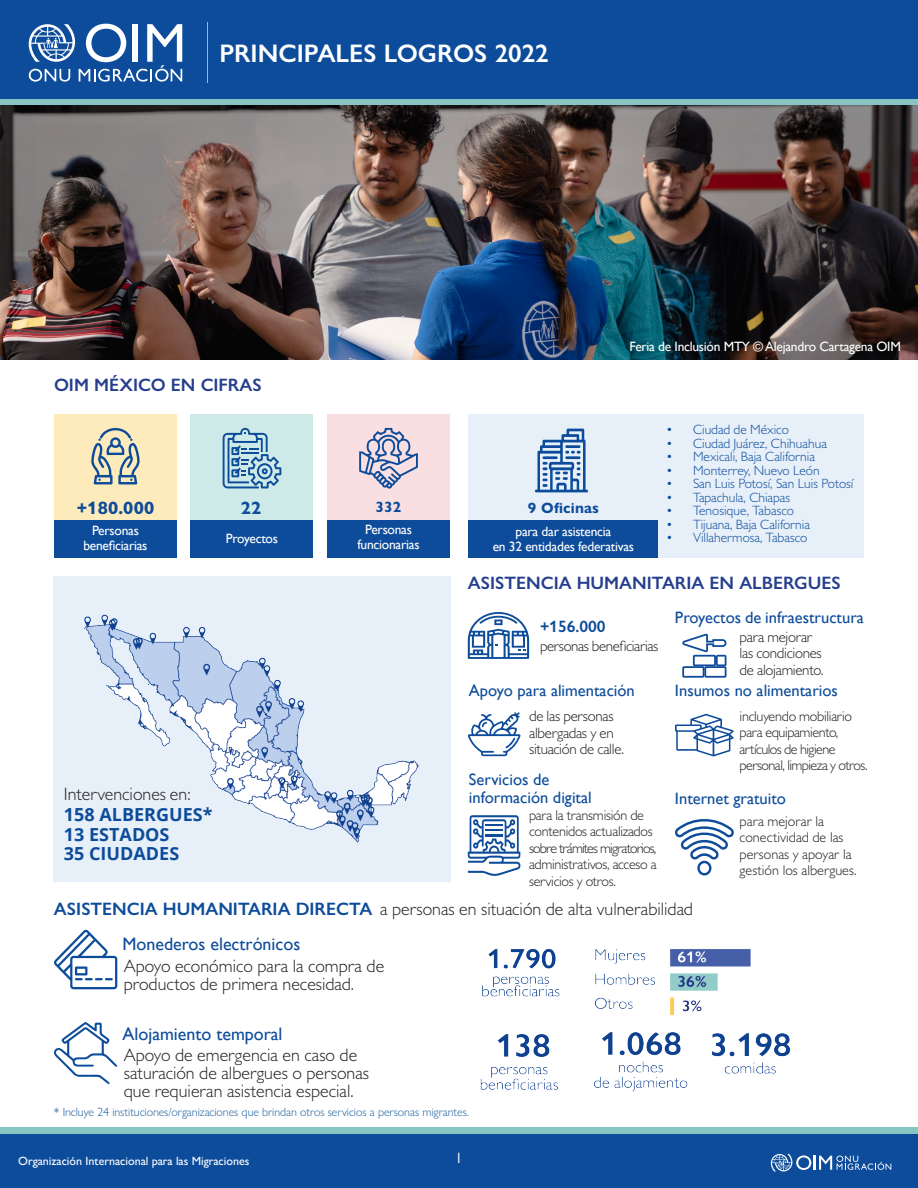
<style>
.page{position:relative;width:918px;height:1188px;background:#fff}
.page>*{position:absolute;margin:0;border:0;box-sizing:border-box;transform-origin:0 0}
.t1{font:600 25.5px "Gill Sans Nova";color:#fff}
.t2{font:300 18px "Gill Sans";color:#231f20}
.t3{font:600 18px "Gill Sans Nova";color:#253f8e}
.t4{font:18px "Gill Sans";color:#0d4c9b}
.t5{font:700 18px "Open Sans";color:#0d4c9b}
.t6{font:700 18px "Gill Sans Nova";letter-spacing:.01em;color:#0d4c9b}
.t7{font:16.5px "Gill Sans";color:#0d4c9b}
.t8{font:600 16.5px "Gill Sans Nova";color:#0d4c9b}
.t9{font:300 15px "Gill Sans";letter-spacing:-.02em;color:#231f20}
.t10{font:700 15px "Gill Sans Nova";letter-spacing:.01em;color:#0d4c9b}
.t11{font:15px "Gill Sans MT Pro";color:#fff}
.t12{font:300 14.25px/16.5px "Gill Sans";letter-spacing:-.02em;color:#231f20}
.t13{font:300 14.25px/16.5px "Gill Sans";letter-spacing:-.04em;color:#231f20}
.t14{font:300 14.25px/16.5px "Gill Sans";color:#231f20}
.t15{font:300 13.5px "Gill Sans";color:#0d4c9b}
.t16{font:13.5px "Gill Sans";letter-spacing:-.02em;color:#fff}
.t17{font:300 12px "Gill Sans Nova";letter-spacing:-.005em;color:#175d9e}
.t18{font:500 12px "Gill Sans Nova";color:#fff}
.s1{font-family:"Gill Sans Nova";font-weight:600;color:#0d4c9b}
</style>
<div class="page">
<div style="left:0;top:0;width:918px;height:104px;background:#0d4c9b"></div>
<svg style="left:29px;top:24px;width:153px;height:58px"></svg>
<hr style="left:207px;top:23px;width:1px;height:60px;background:#86c5c1">
<div style="left:0;top:99px;width:918px;height:6px;background:#86c5c1"></div>
<div style="left:0;top:1134px;width:918px;height:54px;background:#0d4c9b"></div>
<div style="left:0;top:1127px;width:918px;height:7px;background:#86c5c1"></div>
<svg style="left:771px;top:1154px;width:120px;height:17px"></svg>
<div style="left:54px;top:414px;width:123px;height:119px;background:#feebbb"></div>
<div style="left:191px;top:414px;width:122px;height:119px;background:#ceeae8"></div>
<div style="left:327px;top:414px;width:123px;height:119px;background:#f9dfe1"></div>
<div style="left:468px;top:414px;width:396px;height:144px;background:#e7f0f9"></div>
<div style="left:53px;top:576px;width:398px;height:306px;background:#e7f0f9"></div>
<img style="left:84px;top:614px;width:335px;height:229px">
<img style="left:0;top:105px;width:918px;height:255px">
<div style="left:54px;top:520px;width:123px;height:38px;background:#0d4c9b"></div>
<div style="left:191px;top:520px;width:122px;height:38px;background:#0d4c9b"></div>
<div style="left:327px;top:520px;width:123px;height:38px;background:#0d4c9b"></div>
<svg style="left:91px;top:428px;width:49px;height:56px"></svg>
<svg style="left:223px;top:428px;width:58px;height:60px"></svg>
<svg style="left:359px;top:428px;width:59px;height:61px"></svg>
<div style="left:468px;top:520px;width:190px;height:38px;background:#0d4c9b"></div>
<svg style="left:535px;top:429px;width:55px;height:65px"></svg>
<svg style="left:468px;top:612px;width:61px;height:47px"></svg>
<svg style="left:682px;top:634px;width:45px;height:44px"></svg>
<svg style="left:468px;top:712px;width:53px;height:44px"></svg>
<svg style="left:675px;top:714px;width:59px;height:42px"></svg>
<svg style="left:468px;top:815px;width:53px;height:61px"></svg>
<svg style="left:675px;top:819px;width:59px;height:57px"></svg>
<svg style="left:54px;top:929px;width:63px;height:60px"></svg>
<svg style="left:54px;top:1022px;width:63px;height:62px"></svg>
<img style="left:480px;top:948px;width:311px;height:143px">
<p class="t1" style="left:219px;top:38px;width:331px">PRINCIPALES LOGROS 2022</p>
<p class="t3" style="left:54px;top:374px;width:209px">OIM MÉXICO EN CIFRAS</p>
<p class="t16" style="left:630px;top:339px;width:273px">Feria de Inclusión MTY © Alejandro Cartagena OIM</p>
<p class="t6" style="left:77px;top:497px;width:79px">+180.000</p>
<p class="t6" style="left:241px;top:497px;width:22px">22</p>
<p class="t10" style="left:376px;top:498px;width:27px">332</p>
<p class="t16" style="left:92px;top:523px;width:48px">Personas</p>
<p class="t16" style="left:83px;top:538px;width:66px">beneficiarias</p>
<p class="t16" style="left:226px;top:531px;width:54px">Proyectos</p>
<p class="t16" style="left:365px;top:522px;width:48px">Personas</p>
<p class="t16" style="left:358px;top:537px;width:64px">funcionarias</p>
<p class="t10" style="left:528px;top:498px;width:73px">9 Oficinas</p>
<p class="t16" style="left:516px;top:524px;width:97px">para dar asistencia</p>
<p class="t16" style="left:493px;top:539px;width:143px">en 32 entidades federativas</p>
<p class="t15" style="left:666px;top:422px;width:124px">• Ciudad de México</p>
<p class="t15" style="left:666px;top:435px;width:162px">• Ciudad Juárez, Chihuahua</p>
<p class="t15" style="left:666px;top:449px;width:151px">• Mexicali, Baja California</p>
<p class="t15" style="left:666px;top:462px;width:155px">• Monterrey, Nuevo León</p>
<p class="t15" style="left:666px;top:476px;width:189px">• San Luis Potosí, San Luis Potosí</p>
<p class="t15" style="left:666px;top:489px;width:126px">• Tapachula, Chiapas</p>
<p class="t15" style="left:666px;top:503px;width:130px">• Tenosique, Tabasco</p>
<p class="t15" style="left:666px;top:516px;width:145px">• Tijuana, Baja California</p>
<p class="t15" style="left:666px;top:530px;width:143px">• Villahermosa, Tabasco</p>
<p class="t3" style="left:468px;top:572px;width:375px">ASISTENCIA HUMANITARIA EN ALBERGUES</p>
<p class="t8" style="left:540px;top:616px;width:67px">+156.000</p>
<p class="t9" style="left:540px;top:637px;width:120px">personas beneficiarias</p>
<p class="t7" style="left:675px;top:608px;width:191px">Proyectos de infraestructura</p>
<p class="t9" style="left:740px;top:627px;width:74px">para mejorar</p>
<p class="t9" style="left:740px;top:644px;width:84px">las condiciones</p>
<p class="t9" style="left:740px;top:660px;width:85px">de alojamiento.</p>
<p class="t7" style="left:469px;top:680px;width:167px">Apoyo para alimentación</p>
<p class="t7" style="left:675px;top:680px;width:164px">Insumos no alimentarios</p>
<p class="t2" style="left:64px;top:783px;width:128px">Intervenciones en:</p>
<p class="t5" style="left:64px;top:802px;width:150px">158 ALBERGUES*</p>
<p class="t5" style="left:64px;top:822px;width:107px">13 ESTADOS</p>
<p class="t5" style="left:64px;top:841px;width:117px">35 CIUDADES</p>
<p class="t9" style="left:529px;top:707px;width:86px">de las personas</p>
<p class="t9" style="left:529px;top:724px;width:86px">albergadas y en</p>
<p class="t9" style="left:529px;top:740px;width:97px">situación de calle.</p>
<p class="t7" style="left:469px;top:770px;width:82px">Servicios de</p>
<p class="t7" style="left:469px;top:788px;width:124px">información digital</p>
<p class="t12" style="left:529px;top:806px;width:116px">para la transmisión de</p>
<p class="t12" style="left:529px;top:823px;width:129px">contenidos actualizados sobre trámites migratorios, administrativos, acceso a servicios y otros.</p>
<p class="t13" style="left:740px;top:707px;width:129px">incluyendo mobiliario para equipamiento, artículos de higiene personal, limpieza y otros.</p>
<p class="t7" style="left:675px;top:788px;width:113px">Internet gratuito</p>
<p class="t14" style="left:740px;top:812px;width:86px">para mejorar la</p>
<p class="t14" style="left:740px;top:829px;width:118px">conectividad de las personas y apoyar la gestión los albergues.</p>
<p class="t2" style="left:54px;top:898px;width:641px"><span class="s1">ASISTENCIA HUMANITARIA DIRECTA</span> a personas en situación de alta vulnerabilidad</p>
<p class="t4" style="left:123px;top:934px;width:179px">Monederos electrónicos</p>
<p class="t2" style="left:124px;top:955px;width:262px">Apoyo económico para la compra de</p>
<p class="t2" style="left:124px;top:973px;width:232px">productos de primera necesidad.</p>
<p class="t4" style="left:123px;top:1023px;width:162px">Alojamiento temporal</p>
<p class="t2" style="left:124px;top:1044px;width:235px">Apoyo de emergencia en caso de</p>
<p class="t2" style="left:124px;top:1062px;width:247px">saturación de albergues o personas</p>
<p class="t2" style="left:124px;top:1080px;width:231px">que requieran asistencia especial.</p>
<p class="t17" style="left:54px;top:1104px;width:417px">* Incluye 24 instituciones/organizaciones que brindan otros servicios a personas migrantes.</p>
<p class="t18" style="left:18px;top:1154px;width:233px">Organización Internacional para las Migraciones</p>
<p class="t11" style="left:455px;top:1149px;width:9px">1</p>
</div>
